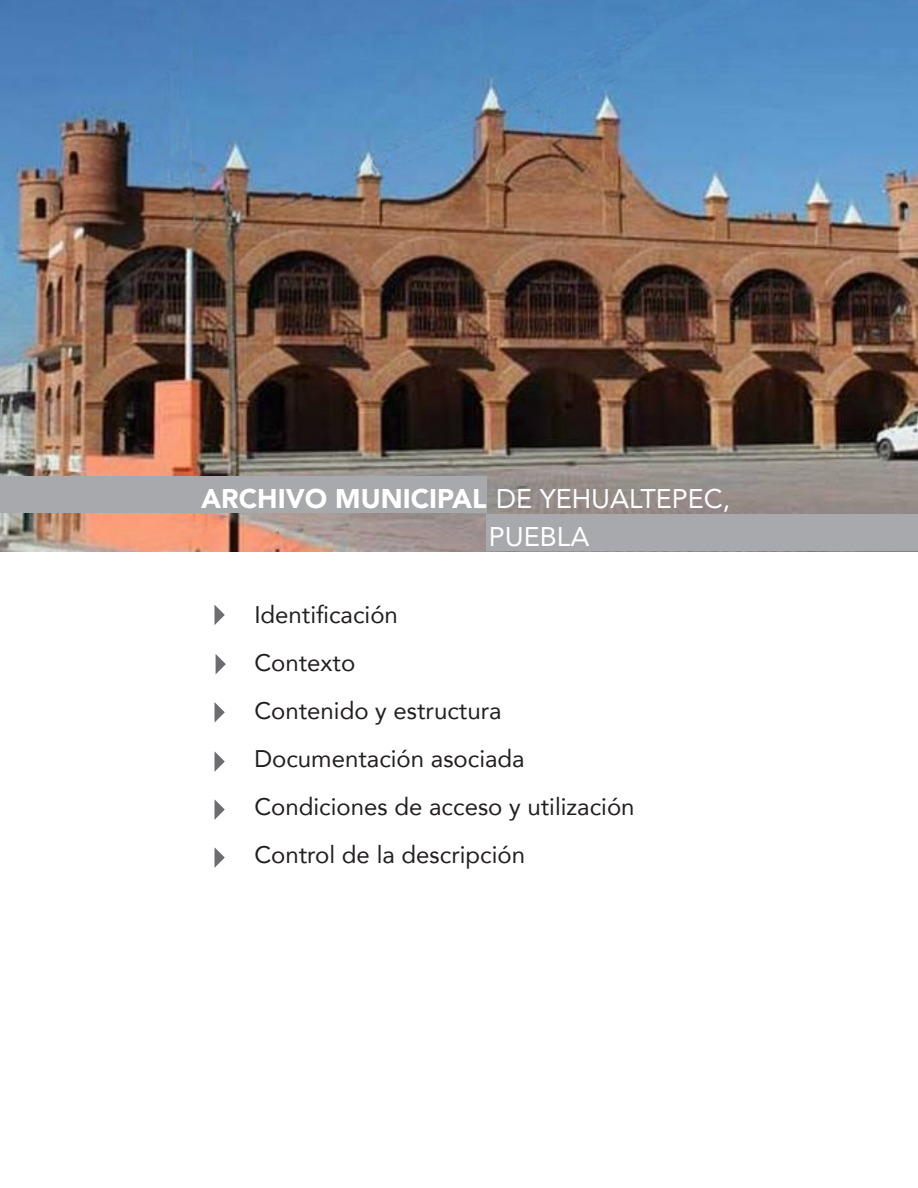
<style>
.page{position:relative;width:918px;height:1188px;background:#fff}
.page>*{position:absolute;margin:0;border:0;box-sizing:border-box;transform-origin:0 0}
.TIPO_DE_ARCHIVO{font:900 27px "Avenir";color:#fff}
.TITULO_NOMBRE_DEL_AR{font:27px "Avenir";color:#fff}
.MENÚ{font:24px "Avenir";color:#231f20}
.s1{font-weight:400}
</style>
<div class="page">
<img style="left:0;top:0;width:918px;height:551px">
<svg style="left:215px;top:605px;width:10px;height:20px"></svg>
<svg style="left:216px;top:654px;width:10px;height:20px"></svg>
<svg style="left:215px;top:702px;width:10px;height:20px"></svg>
<svg style="left:215px;top:752px;width:10px;height:19px"></svg>
<svg style="left:215px;top:800px;width:10px;height:19px"></svg>
<svg style="left:215px;top:848px;width:10px;height:19px"></svg>
<div style="left:487px;top:515px;width:431px;height:36px;background:#a8a9ad"></div>
<div style="left:0;top:476px;width:487px;height:36px;background:#a8a9ad"></div>
<p class="TIPO_DE_ARCHIVO" style="left:201px;top:476px;width:531px">ARCHIVO MUNICIPAL <span class="s1">DE YEHUALTEPEC,</span></p>
<p class="TITULO_NOMBRE_DEL_AR" style="left:489px;top:515px;width:102px">PUEBLA</p>
<p class="MENÚ" style="left:254px;top:596px;width:145px">Identificación</p>
<p class="MENÚ" style="left:254px;top:644px;width:102px">Contexto</p>
<p class="MENÚ" style="left:254px;top:692px;width:249px">Contenido y estructura</p>
<p class="MENÚ" style="left:254px;top:740px;width:272px">Documentación asociada</p>
<p class="MENÚ" style="left:254px;top:788px;width:382px">Condiciones de acceso y utilización</p>
<p class="MENÚ" style="left:254px;top:836px;width:272px">Control de la descripción</p>
</div>
